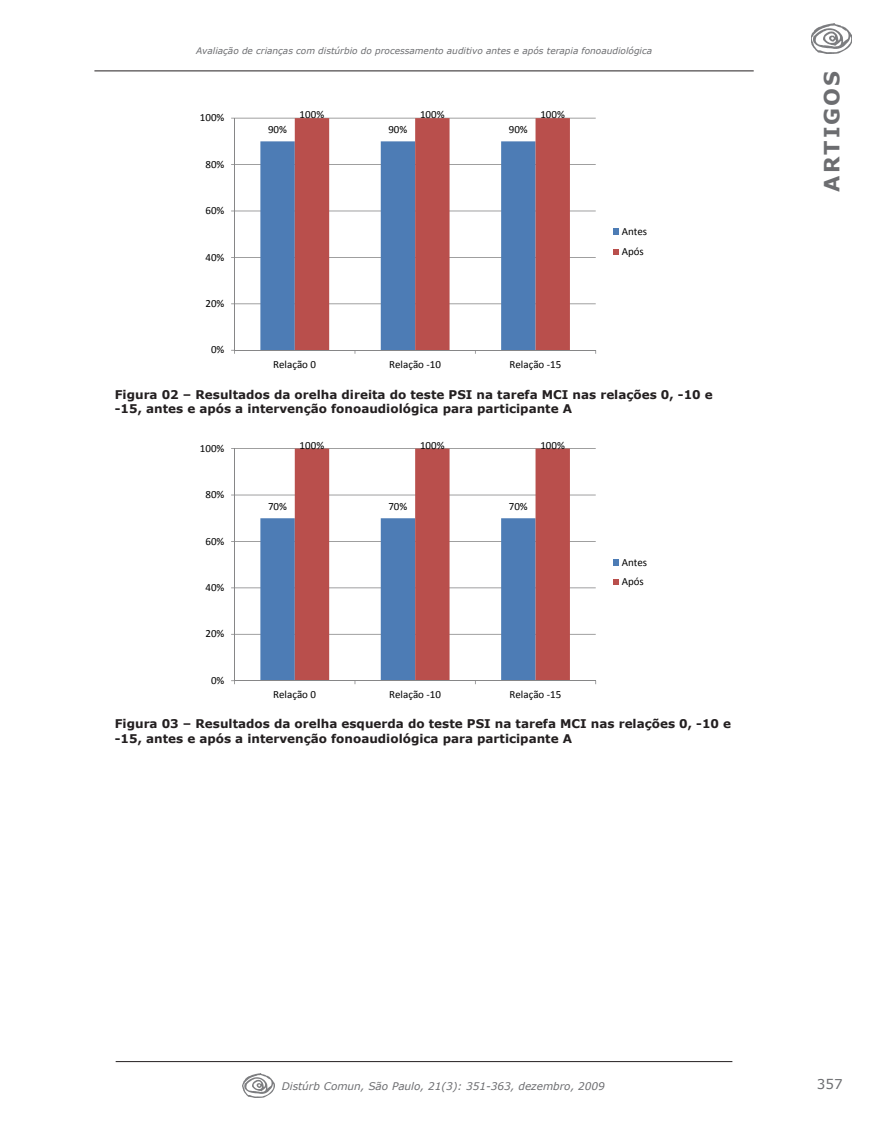
<style>
.page{position:relative;width:872px;height:1132px;background:#fff}
.page>*{position:absolute;margin:0;border:0;box-sizing:border-box;transform-origin:0 0}
.t1{font:700 21px "Verdana";letter-spacing:.1em;color:#6c6d70}
.t2{font:13.5px "Verdana";color:#6c6d70}
.Tabelas_e_Gráficos{font:700 12px/14.4px "Verdana";color:#231f20}
.t3{font:10.95px/19.8px "Calibri";color:#000}
.t4{font:italic 10.5px "Verdana";color:#6c6d70}
.t5{font:italic 9px "Verdana";color:#6c6d70}
</style>
<div class="page">
<hr style="left:94px;top:70px;width:659px;height:1px;background:#231f20">
<img style="left:811px;top:24px;width:40px;height:29px">
<hr style="left:116px;top:1060px;width:616px;height:1px;background:#231f20">
<img style="left:242px;top:1073px;width:32px;height:23px">
<hr style="left:235px;top:303px;width:360px;height:1px;background:#868687">
<hr style="left:235px;top:257px;width:360px;height:1px;background:#868687">
<hr style="left:235px;top:210px;width:360px;height:1px;background:#868687">
<hr style="left:235px;top:164px;width:360px;height:1px;background:#868687">
<hr style="left:235px;top:118px;width:360px;height:1px;background:#868687">
<div style="left:260px;top:141px;width:35px;height:209px;background:#4d7cb5"></div>
<svg style="left:295px;top:118px;width:275px;height:232px"></svg>
<hr style="left:234px;top:118px;width:1px;height:232px;background:#868687">
<hr style="left:235px;top:350px;width:360px;height:1px;background:#868687">
<svg style="left:613px;top:229px;width:6px;height:6px"></svg>
<svg style="left:613px;top:249px;width:6px;height:5px"></svg>
<hr style="left:235px;top:633px;width:360px;height:1px;background:#868687">
<hr style="left:235px;top:587px;width:360px;height:1px;background:#868687">
<hr style="left:235px;top:541px;width:360px;height:1px;background:#868687">
<hr style="left:235px;top:494px;width:360px;height:1px;background:#868687">
<hr style="left:235px;top:448px;width:360px;height:1px;background:#868687">
<div style="left:260px;top:518px;width:35px;height:162px;background:#4d7cb5"></div>
<svg style="left:295px;top:448px;width:275px;height:232px"></svg>
<hr style="left:234px;top:448px;width:1px;height:232px;background:#868687">
<hr style="left:235px;top:680px;width:360px;height:1px;background:#868687">
<svg style="left:613px;top:559px;width:6px;height:6px"></svg>
<svg style="left:613px;top:579px;width:6px;height:6px"></svg>
<p class="t5" style="left:196px;top:45px;width:457px">Avaliação de crianças com distúrbio do processamento auditivo antes e após terapia fonoaudiológica</p>
<p class="t3" style="left:200px;top:107px;width:26px">100%</p>
<p class="t3" style="left:205px;top:154px;width:20px">80%</p>
<p class="t3" style="left:205px;top:200px;width:20px">60%</p>
<p class="t3" style="left:205px;top:246px;width:20px">40%</p>
<p class="t3" style="left:205px;top:293px;width:20px">20%</p>
<p class="t3" style="left:211px;top:339px;width:15px">0%</p>
<p class="t3" style="left:300px;top:104px;width:26px">100%</p>
<p class="t3" style="left:420px;top:104px;width:26px">100%</p>
<p class="t3" style="left:540px;top:104px;width:26px">100%</p>
<p class="t3" style="left:268px;top:119px;width:20px">90%</p>
<p class="t3" style="left:388px;top:119px;width:20px">90%</p>
<p class="t3" style="left:509px;top:119px;width:20px">90%</p>
<p class="t3" style="left:273px;top:353px;width:44px">Relação 0</p>
<p class="t3" style="left:389px;top:353px;width:53px">Relação -10</p>
<p class="t3" style="left:509px;top:353px;width:53px">Relação -15</p>
<p class="t3" style="left:622px;top:221px;width:27px">Antes<br>Após</p>
<p class="Tabelas_e_Gráficos" style="left:115px;top:387px;width:599px">Figura 02 – Resultados da orelha direita do teste PSI na tarefa MCI nas relações 0, -10 e -15, antes e após a intervenção fonoaudiológica para participante A</p>
<p class="t3" style="left:200px;top:437px;width:26px">100%</p>
<p class="t3" style="left:205px;top:484px;width:20px">80%</p>
<p class="t3" style="left:205px;top:530px;width:20px">60%</p>
<p class="t3" style="left:205px;top:576px;width:20px">40%</p>
<p class="t3" style="left:205px;top:623px;width:20px">20%</p>
<p class="t3" style="left:211px;top:669px;width:15px">0%</p>
<p class="t3" style="left:300px;top:434px;width:26px">100%</p>
<p class="t3" style="left:420px;top:434px;width:26px">100%</p>
<p class="t3" style="left:540px;top:434px;width:26px">100%</p>
<p class="t3" style="left:268px;top:496px;width:20px">70%</p>
<p class="t3" style="left:388px;top:496px;width:20px">70%</p>
<p class="t3" style="left:509px;top:496px;width:20px">70%</p>
<p class="t3" style="left:273px;top:684px;width:44px">Relação 0</p>
<p class="t3" style="left:389px;top:684px;width:53px">Relação -10</p>
<p class="t3" style="left:509px;top:684px;width:53px">Relação -15</p>
<p class="t3" style="left:622px;top:551px;width:27px">Antes<br>Após</p>
<p class="Tabelas_e_Gráficos" style="left:115px;top:716px;width:618px">Figura 03 – Resultados da orelha esquerda do teste PSI na tarefa MCI nas relações 0, -10 e -15, antes e após a intervenção fonoaudiológica para participante A</p>
<h1 class="t1" style="left:818px;top:192px;width:122px;rotate:-90deg">ARTIGOS</h1>
<p class="t4" style="left:282px;top:1078px;width:325px">Distúrb Comun, São Paulo, 21(3): 351-363, dezembro, 2009</p>
<p class="t2" style="left:817px;top:1074px;width:27px">357</p>
</div>
